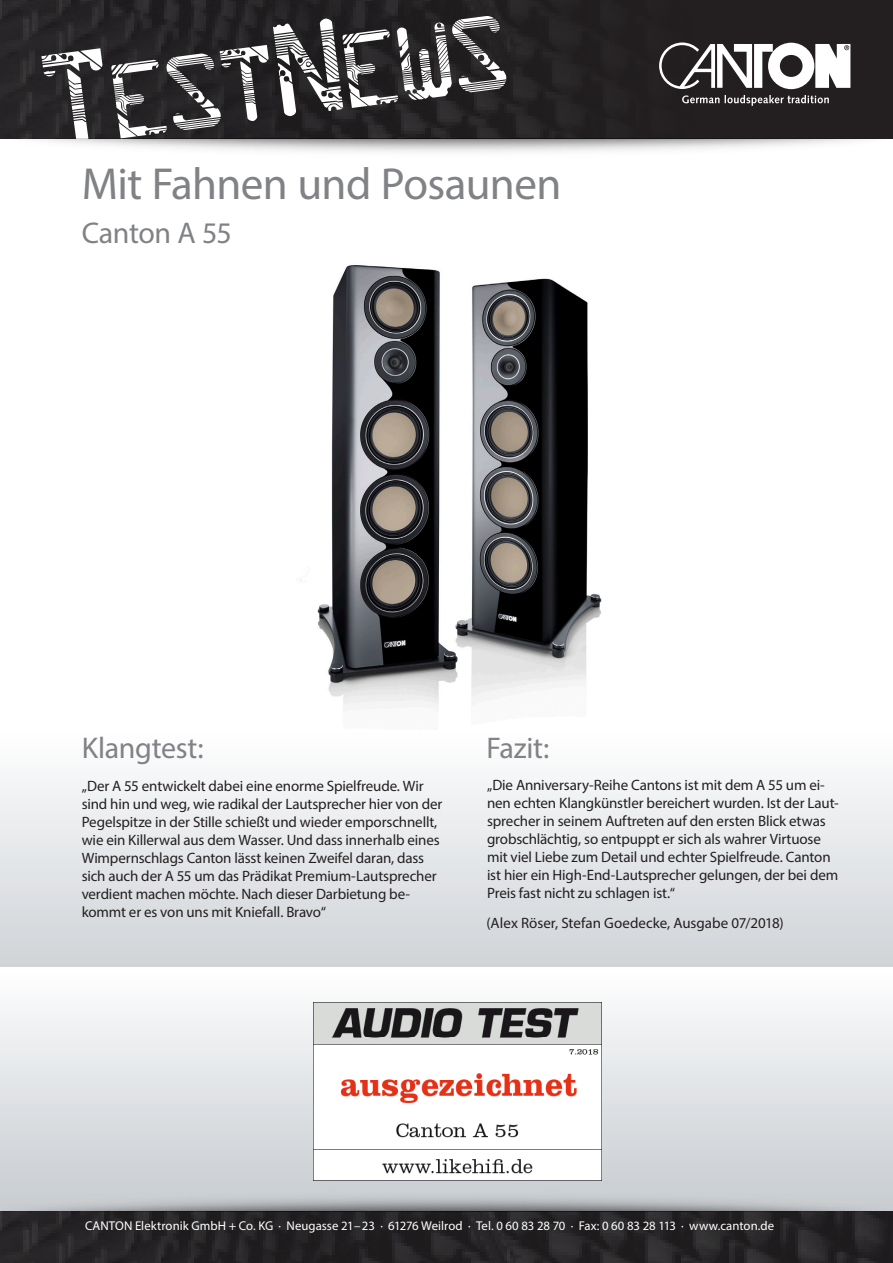
<style>
.page{position:relative;width:893px;height:1263px;background:#fff}
.page>*{position:absolute;margin:0;border:0;box-sizing:border-box;transform-origin:0 0}
.t1{font:45px "Myriad Pro";letter-spacing:-.015em;color:#808285}
.t2{font:30px "Myriad Pro";letter-spacing:-.01em;color:#808285}
.t3{font:15px/18px "Myriad Pro";letter-spacing:-.01em;color:#231f20}
.t4{font:12.75px "Myriad Pro";color:#fff}
</style>
<div class="page">
<svg style="left:0;top:779px;width:893px;height:188px;background:#e1e4e6"></svg>
<svg style="left:0;top:1002px;width:893px;height:183px"></svg>
<img style="left:314px;top:1003px;width:288px;height:177px">
<img style="left:299px;top:265px;width:303px;height:446px">
<img style="left:0;top:0;width:893px;height:152px">
<svg style="left:659px;top:43px;width:191px;height:46px"></svg>
<svg style="left:682px;top:95px;width:147px;height:11px;background:#5a5758"></svg>
<svg style="left:41px;top:16px;width:465px;height:122px;background:#4b4a4b"></svg>
<img style="left:0;top:1185px;width:893px;height:78px">
<p class="t1" style="left:82px;top:156px;width:481px">Mit Fahnen und Posaunen</p>
<p class="t2" style="left:82px;top:215px;width:152px">Canton A 55</p>
<p class="t2" style="left:82px;top:730px;width:123px">Klangtest:</p>
<p class="t3" style="left:82px;top:777px;width:362px">„Der A 55 entwickelt dabei eine enorme Spielfreude. Wir sind hin und weg, wie radikal der Lautsprecher hier von der Pegelspitze in der Stille schießt und wieder emporschnellt, wie ein Killerwal aus dem Wasser. Und dass innerhalb eines Wimpernschlags Canton lässt keinen Zweifel daran, dass sich auch der A 55 um das Prädikat Premium-Lautsprecher verdient machen möchte. Nach dieser Darbietung be&shy;kommt er es von uns mit Kniefall. Bravo“</p>
<p class="t2" style="left:486px;top:729px;width:64px">Fazit:</p>
<p class="t3" style="left:487px;top:775px;width:353px">„Die Anniversary-Reihe Cantons ist mit dem A 55 um ei&shy;nen echten Klangkünstler bereichert wurden. Ist der Laut&shy;sprecher in seinem Auftreten auf den ersten Blick etwas grobschlächtig, so entpuppt er sich als wahrer Virtuose mit viel Liebe zum Detail und echter Spielfreude. Canton ist hier ein High-End-Lautsprecher gelungen, der bei dem Preis fast nicht zu schlagen ist.“</p>
<p class="t3" style="left:486px;top:914px;width:299px">(Alex Röser, Stefan Goedecke, Ausgabe 07/2018)</p>
<p class="t4" style="left:85px;top:1218px;width:691px">CANTON Elektronik GmbH + Co. KG · Neugasse 21–23 · 61276 Weilrod · Tel. 0 60 83 28 70 · Fax: 0 60 83 28 113 · www.canton.de</p>
</div>
